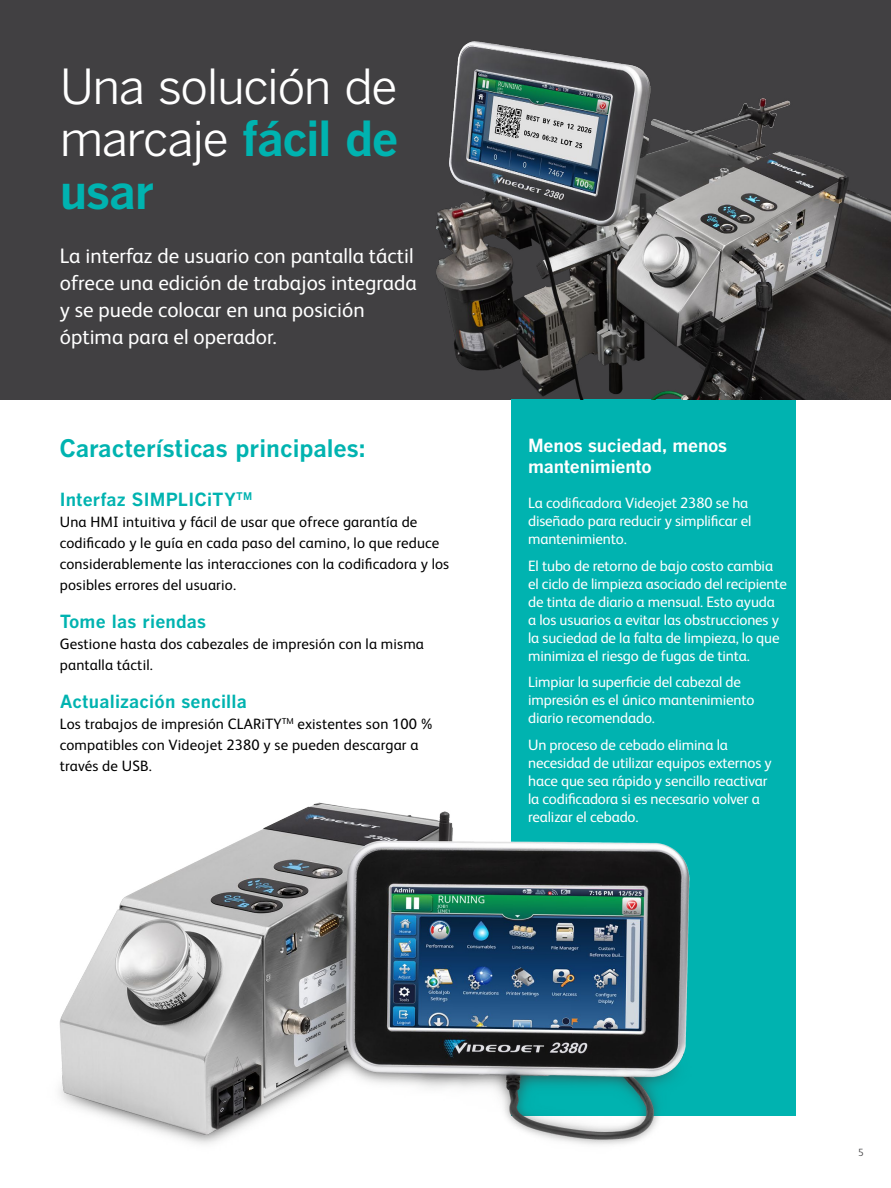
<style>
.page{position:relative;width:891px;height:1188px;background:#fff}
.page>*{position:absolute;margin:0;border:0;box-sizing:border-box;transform-origin:0 0}
.t1{font:48px/52.5px "Benton Gothic";letter-spacing:-.035em;color:#fff;text-align:justify}
.t2{font:700 24px "Benton Gothic";color:#00b3b0}
.t3{font:21px/27px "FS Albert Pro";color:#fff}
.t4{font:700 18px "Benton Gothic";letter-spacing:.01em;color:#00b3b0}
.t5{font:700 18px/21px "Benton Gothic";letter-spacing:-.01em;color:#fff}
.t6{font:15px/18px "FS Albert Pro";letter-spacing:-.01em;color:#fff}
.t7{font:15px/21px "FS Albert Pro";letter-spacing:.01em;color:#000}
.t8{font:300 10.5px "FS Albert Pro";color:#414042}
.s1{font-weight:700;color:#00b3b0}
</style>
<div class="page">
<div style="left:0;top:0;width:891px;height:399px;background:#414042"></div>
<div style="left:511px;top:399px;width:285px;height:717px;background:#00b3b0"></div>
<img style="left:359px;top:41px;width:532px;height:359px">
<img style="left:59px;top:802px;width:631px;height:343px">
<h1 class="t1" style="left:60px;top:61px;width:340px">Una solución de marcaje <span class="s1">fácil de usar</span></h1>
<h3 class="t3" style="left:60px;top:241px;width:359px">La interfaz de usuario con pantalla táctil ofrece una edición de trabajos integrada y se puede colocar en una posición óptima para el operador.</h3>
<h2 class="t2" style="left:59px;top:434px;width:308px">Características principales:</h2>
<p class="t5" style="left:528px;top:435px;width:201px">Menos suciedad, menos mantenimiento</p>
<p class="t6" style="left:528px;top:493px;width:225px">La codificadora Videojet 2380 se ha diseñado para reducir y simplificar el mantenimiento.</p>
<p class="t6" style="left:528px;top:555px;width:260px">El tubo de retorno de bajo costo cambia el ciclo de limpieza asociado del recipiente de tinta de diario a mensual. Esto ayuda<br>a los usuarios a evitar las obstrucciones y la suciedad de la falta de limpieza, lo que minimiza el riesgo de fugas de tinta.</p>
<p class="t6" style="left:528px;top:672px;width:228px">Limpiar la superficie del cabezal de impresión es el único mantenimiento diario recomendado.</p>
<p class="t6" style="left:528px;top:734px;width:245px">Un proceso de cebado elimina la necesidad de utilizar equipos externos y hace que sea rápido y sencillo reactivar la codificadora si es necesario volver a realizar el cebado.</p>
<p class="t4" style="left:60px;top:489px;width:194px">Interfaz SIMPLICiTY<sup>TM</sup></p>
<p class="t7" style="left:60px;top:510px;width:391px">Una HMI intuitiva y fácil de usar que ofrece garantía de codificado y le guía en cada paso del camino, lo que reduce considerablemente las interacciones con la codificadora y los posibles errores del usuario.</p>
<p class="t4" style="left:60px;top:611px;width:148px">Tome las riendas</p>
<p class="t7" style="left:60px;top:632px;width:366px">Gestione hasta dos cabezales de impresión con la misma pantalla táctil.</p>
<p class="t4" style="left:60px;top:691px;width:189px">Actualización sencilla</p>
<p class="t7" style="left:60px;top:712px;width:374px">Los trabajos de impresión CLARiTY<sup>TM</sup> existentes son 100 % compatibles con Videojet 2380 y se pueden descargar a través de USB.</p>
<p class="t8" style="left:858px;top:1145px;width:7px">5</p>
</div>
